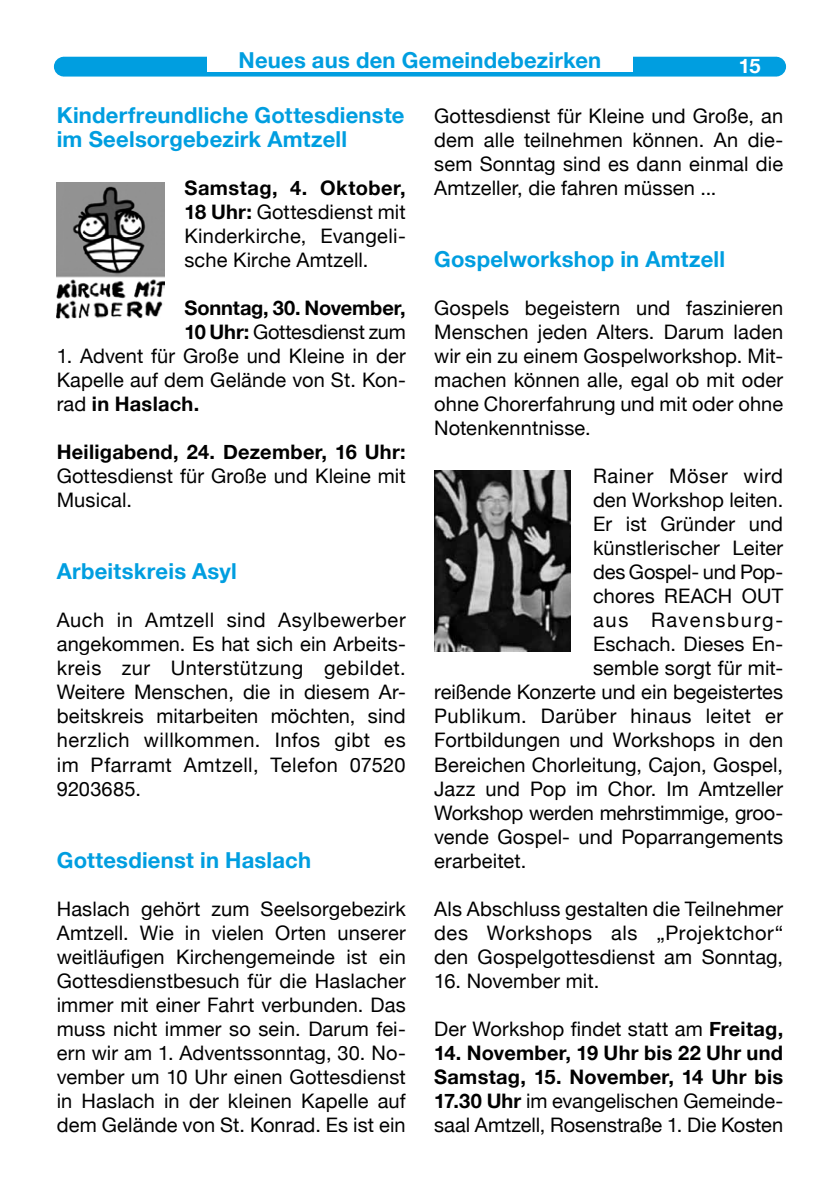
<style>
.page{position:relative;width:840px;height:1191px;background:#fff}
.page>*{position:absolute;margin:0;border:0;box-sizing:border-box;transform-origin:0 0}
.t1{font:700 22px/24px "Helvetica Neue";letter-spacing:.01em;color:#009ee0}
.t2{font:20px/24px "Helvetica Neue";letter-spacing:.005em;color:#000;text-align:justify}
.t3{font:700 20px/24px "Helvetica Neue";letter-spacing:.01em;color:#000;text-align:justify}
.t4{font:20px "Helvetica Neue";letter-spacing:.025em;color:#000}
.t5{font:20px "Helvetica Neue";letter-spacing:-.015em;color:#000}
.t6{font:20px "Helvetica Neue";letter-spacing:.085em;color:#000}
.t7{font:700 20px "Helvetica Neue";color:#fff}
.s1{font-weight:700}
.s2{font-weight:400}
</style>
<div class="page">
<svg style="left:54px;top:57px;width:731px;height:20px;background:#0ca2e1"></svg>
<div style="left:207px;top:52px;width:425px;height:20px;background:#fff"></div>
<img style="left:57px;top:183px;width:108px;height:136px">
<img style="left:434px;top:471px;width:136px;height:180px">
<p class="t1" style="left:238px;top:48px;width:364px">Neues aus den Gemeindebezirken</p>
<p class="t7" style="left:738px;top:54px;width:23px">15</p>
<p class="t2" style="left:434px;top:104px;width:350px">Gottesdienst für Kleine und Große, an dem alle teilnehmen können. An die&shy;sem Sonntag sind es dann einmal die Amtzeller, die fahren müssen ...</p>
<p class="t1" style="left:57px;top:103px;width:349px">Kinderfreundliche Gottesdienste im Seelsorgebezirk Amtzell</p>
<p class="t2" style="left:184px;top:176px;width:223px"><span class="s1">Samstag, 4. Oktober, 18 Uhr:</span> Gottesdienst mit Kinderkirche, Evangeli&shy;sche Kirche Amtzell.</p>
<p class="t3" style="left:184px;top:296px;width:223px">Sonntag, 30. November,<br>10 Uhr: <span class="s2">Gottesdienst zum</span></p>
<p class="t2" style="left:57px;top:344px;width:350px">1. Advent für Große und Kleine in der Kapelle auf dem Gelände von St. Kon&shy;rad <span class="s1">in Haslach.</span></p>
<p class="t3" style="left:57px;top:440px;width:350px">Heiligabend, 24. Dezember, 16 Uhr:</p>
<p class="t2" style="left:57px;top:464px;width:350px">Gottesdienst für Große und Kleine mit<br>Musical.</p>
<p class="t1" style="left:434px;top:247px;width:292px">Gospelworkshop in Amtzell</p>
<p class="t2" style="left:434px;top:296px;width:350px">Gospels begeistern und faszinieren Menschen jeden Alters. Darum laden wir ein zu einem Gospelworkshop. Mit&shy;machen können alle, egal ob mit oder ohne Chorerfahrung und mit oder ohne Notenkenntnisse.</p>
<p class="t4" style="left:592px;top:464px;width:191px">Rainer Möser wird</p>
<p class="t2" style="left:592px;top:488px;width:191px">den Workshop leiten.</p>
<p class="t2" style="left:592px;top:512px;width:191px">Er ist Gründer und</p>
<p class="t2" style="left:592px;top:536px;width:191px">künstlerischer Leiter</p>
<p class="t2" style="left:592px;top:560px;width:191px">des Gospel- und Pop-</p>
<p class="t2" style="left:592px;top:584px;width:191px">chores REACH OUT</p>
<p class="t6" style="left:592px;top:608px;width:191px">aus Ravensburg-</p>
<p class="t2" style="left:592px;top:632px;width:191px">Eschach. Dieses En-</p>
<p class="t2" style="left:592px;top:656px;width:191px">semble sorgt für mit-</p>
<p class="t2" style="left:434px;top:680px;width:350px">reißende Konzerte und ein begeistertes</p>
<p class="t4" style="left:434px;top:704px;width:350px">Publikum. Darüber hinaus leitet er</p>
<p class="t2" style="left:434px;top:728px;width:350px">Fortbildungen und Workshops in den</p>
<p class="t2" style="left:434px;top:752px;width:350px">Bereichen Chorleitung, Cajon, Gospel,</p>
<p class="t2" style="left:434px;top:776px;width:350px">Jazz und Pop im Chor. Im Amtzeller</p>
<p class="t5" style="left:434px;top:800px;width:350px">Workshop werden mehrstimmige, groo-</p>
<p class="t2" style="left:434px;top:824px;width:350px">vende Gospel- und Poparrangements</p>
<p class="t2" style="left:434px;top:848px;width:94px">erarbeitet.</p>
<p class="t2" style="left:434px;top:896px;width:350px">Als Abschluss gestalten die Teilnehmer des Workshops als „Projektchor“ den Gospelgottesdienst am Sonntag,</p>
<p class="t2" style="left:434px;top:968px;width:167px">16. November mit.</p>
<p class="t2" style="left:434px;top:1016px;width:350px">Der Workshop findet statt am <span class="s1">Freitag,</span></p>
<p class="t3" style="left:434px;top:1040px;width:350px">14. November, 19 Uhr bis 22 Uhr und Samstag, 15. November, 14 Uhr bis 17.30 Uhr <span class="s2">im evangelischen Gemeinde&shy;saal Amtzell, Rosenstraße 1. Die Kosten</span></p>
<p class="t1" style="left:57px;top:559px;width:182px">Arbeitskreis Asyl</p>
<p class="t2" style="left:57px;top:608px;width:350px">Auch in Amtzell sind Asylbewerber angekommen. Es hat sich ein Arbeits&shy;kreis zur Unterstützung gebildet.<br>Weitere Menschen, die in diesem Ar&shy;beitskreis mitarbeiten möchten, sind herzlich willkommen. Infos gibt es im Pfarramt Amtzell, Telefon 07520<br>9203685.</p>
<p class="t1" style="left:57px;top:847px;width:256px">Gottesdienst in Haslach</p>
<p class="t2" style="left:57px;top:896px;width:350px">Haslach gehört zum Seelsorgebezirk Amtzell. Wie in vielen Orten unserer weitläufigen Kirchengemeinde ist ein Gottesdienstbesuch für die Haslacher immer mit einer Fahrt verbunden. Das muss nicht immer so sein. Darum fei&shy;ern wir am 1. Adventssonntag, 30. No&shy;vember um 10 Uhr einen Gottesdienst in Haslach in der kleinen Kapelle auf dem Gelände von St. Konrad. Es ist ein</p>
</div>
